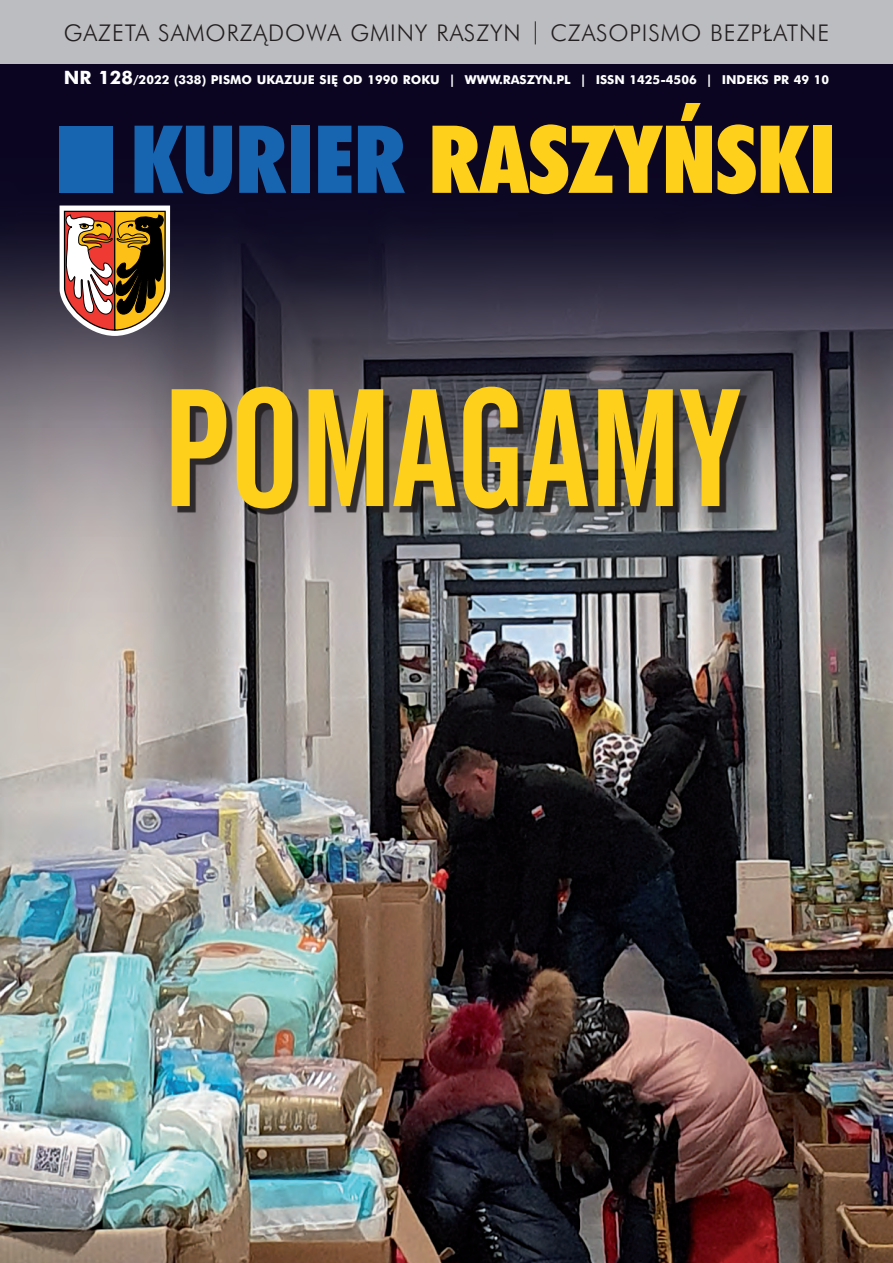
<style>
.page{position:relative;width:893px;height:1263px;background:#fff}
.page>*{position:absolute;margin:0;border:0;box-sizing:border-box;transform-origin:0 0}
._03_tekst{font:144px "Alternate Gothic 2 PL";color:#fed01c}
.t1{font:89.4px "Futura X Blk Cn PL";color:#fed01c}
.t2{font:22.5px "Futura Lt PL";letter-spacing:.04em;color:#231f20}
.t3{font:700 12px "Futura PL";color:#fff}
.s1{font-size:18px}
.s2{color:#1764b1}
</style>
<div class="page">
<img style="left:0;top:64px;width:893px;height:1199px">
<div style="left:0;top:0;width:893px;height:64px;background:#bcbdc0"></div>
<svg style="left:60px;top:206px;width:110px;height:130px"></svg>
<div style="left:60px;top:126px;width:53px;height:67px;background:#1764b1"></div>
<div style="left:177px;top:392px;width:570px;height:123px;background:#231f20;opacity:.9"></div>
<p class="t2" style="left:64px;top:19px;width:767px">GAZETA SAMORZĄDOWA GMINY RASZYN | CZASOPISMO BEZPŁATNE</p>
<p class="t3" style="left:64px;top:72px;width:767px"><span class="s1">NR 128</span>/2022 (338) PISMO UKAZUJE SIĘ OD 1990 ROKU | WWW.RASZYN.PL | ISSN 1425-4506 | INDEKS PR 49 10</p>
<p class="t1" style="left:131px;top:101px;width:707px"><span class="s2">KURIER</span> RASZYŃSKI</p>
<p class="_03_tekst" style="left:163px;top:357px;width:577px">POMAGAMY</p>
</div>
